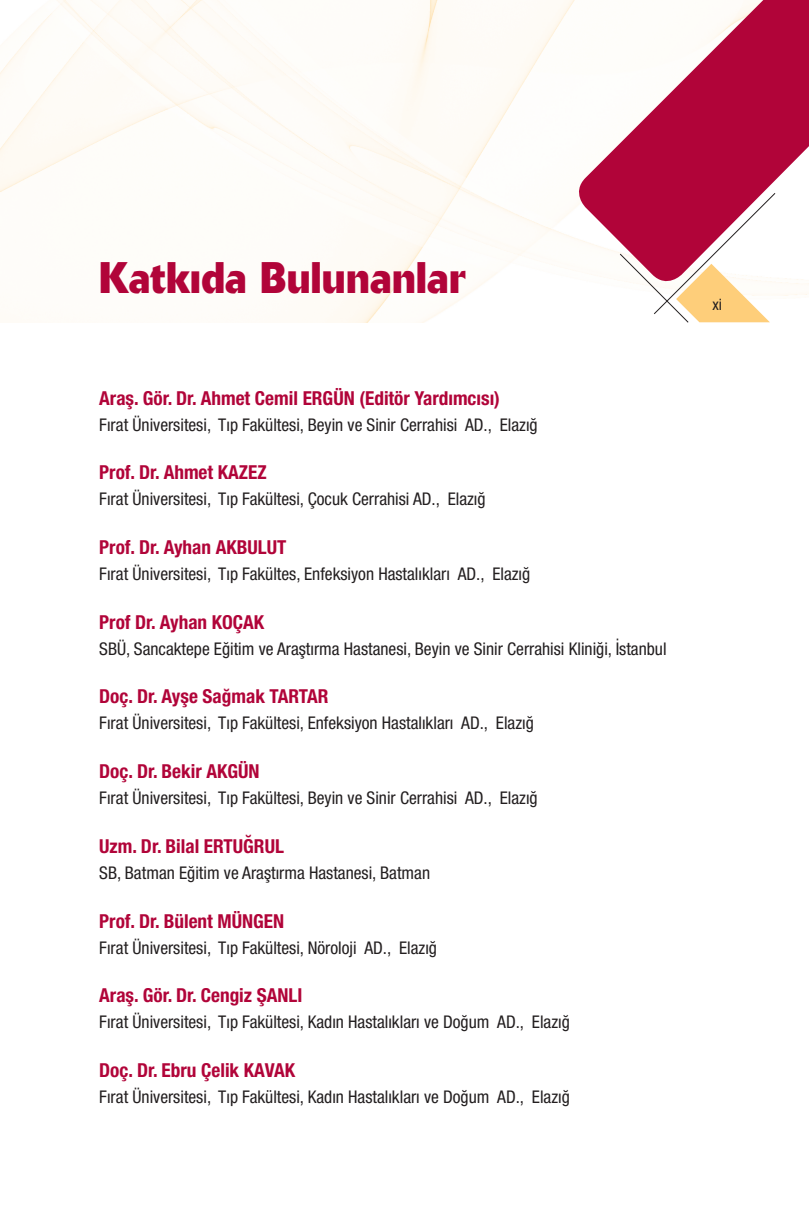
<style>
.page{position:relative;width:809px;height:1221px;background:#fff}
.page>*{position:absolute;margin:0;border:0;box-sizing:border-box;transform-origin:0 0}
.t1{font:700 43.75px "Delta";letter-spacing:.01em;color:#b10439;scale:.9 1}
.t2{font:700 19.25px "Helvetica 77 Cn";color:#b10439}
.t3{font:17.5px "Helvetica 57 Cn";color:#231f20}
.t4{font:15.75px "Helvetica 57 Cn";color:#231f20}
</style>
<div class="page">
<img style="left:0;top:0;width:809px;height:322px">
<svg style="left:570px;top:0;width:239px;height:289px;fill:#b10439"></svg>
<svg style="left:619px;top:192px;width:157px;height:131px"></svg>
<h1 class="t1" style="left:99px;top:250px;width:408px">Katkıda Bulunanlar</h1>
<p class="t2" style="left:99px;top:386px;width:402px">Araş. Gör. Dr. Ahmet Cemil ERGÜN (Editör Yardımcısı)</p>
<p class="t3" style="left:99px;top:414px;width:440px">Fırat Üniversitesi, Tıp Fakültesi, Beyin ve Sinir Cerrahisi AD., Elazığ</p>
<p class="t2" style="left:99px;top:461px;width:169px">Prof. Dr. Ahmet KAZEZ</p>
<p class="t3" style="left:99px;top:489px;width:388px">Fırat Üniversitesi, Tıp Fakültesi, Çocuk Cerrahisi AD., Elazığ</p>
<p class="t2" style="left:99px;top:535px;width:189px">Prof. Dr. Ayhan AKBULUT</p>
<p class="t3" style="left:99px;top:563px;width:432px">Fırat Üniversitesi, Tıp Fakültes, Enfeksiyon Hastalıkları AD., Elazığ</p>
<p class="t2" style="left:99px;top:610px;width:166px">Prof Dr. Ayhan KOÇAK</p>
<p class="t3" style="left:99px;top:638px;width:569px">SBÜ, Sancaktepe Eğitim ve Araştırma Hastanesi, Beyin ve Sinir Cerrahisi Kliniği, İstanbul</p>
<p class="t2" style="left:99px;top:685px;width:231px">Doç. Dr. Ayşe Sağmak TARTAR</p>
<p class="t3" style="left:99px;top:713px;width:436px">Fırat Üniversitesi, Tıp Fakültesi, Enfeksiyon Hastalıkları AD., Elazığ</p>
<p class="t2" style="left:99px;top:759px;width:162px">Doç. Dr. Bekir AKGÜN</p>
<p class="t3" style="left:99px;top:787px;width:440px">Fırat Üniversitesi, Tıp Fakültesi, Beyin ve Sinir Cerrahisi AD., Elazığ</p>
<p class="t2" style="left:99px;top:834px;width:186px">Uzm. Dr. Bilal ERTUĞRUL</p>
<p class="t3" style="left:99px;top:862px;width:332px">SB, Batman Eğitim ve Araştırma Hastanesi, Batman</p>
<p class="t2" style="left:99px;top:909px;width:186px">Prof. Dr. Bülent MÜNGEN</p>
<p class="t3" style="left:99px;top:937px;width:339px">Fırat Üniversitesi, Tıp Fakültesi, Nöroloji AD., Elazığ</p>
<p class="t2" style="left:99px;top:983px;width:205px">Araş. Gör. Dr. Cengiz ŞANLI</p>
<p class="t3" style="left:99px;top:1011px;width:472px">Fırat Üniversitesi, Tıp Fakültesi, Kadın Hastalıkları ve Doğum AD., Elazığ</p>
<p class="t2" style="left:99px;top:1058px;width:197px">Doç. Dr. Ebru Çelik KAVAK</p>
<p class="t3" style="left:99px;top:1086px;width:472px">Fırat Üniversitesi, Tıp Fakültesi, Kadın Hastalıkları ve Doğum AD., Elazığ</p>
<p class="t4" style="left:712px;top:295px;width:11px">xi</p>
</div>
